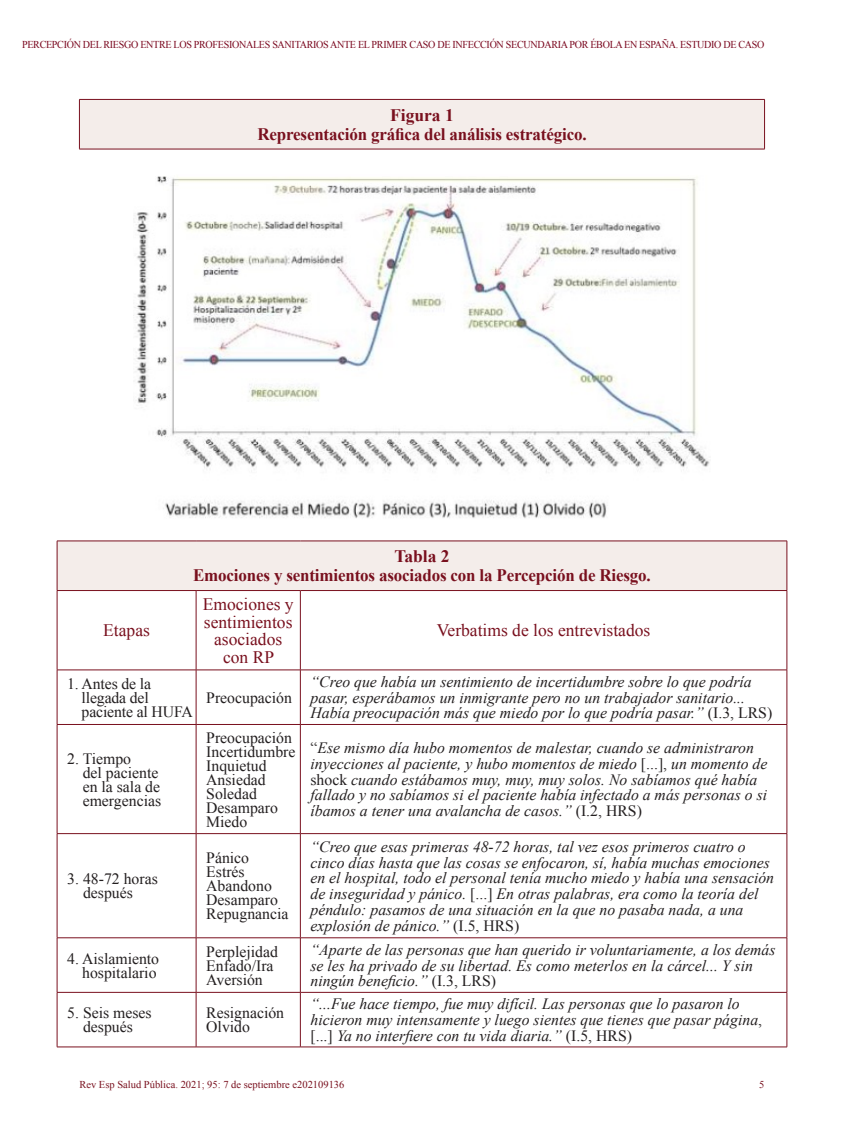
<style>
.page{position:relative;width:844px;height:1141px;background:#fff}
.page>*{position:absolute;margin:0;border:0;box-sizing:border-box;transform-origin:0 0}
.t1{font:700 17.5px/19.2px "Times New Roman";letter-spacing:-.01em;color:#79101e;text-align:center}
.t2{font:17.5px/17.5px "Times New Roman";color:#79101e;text-align:center}
.t3{font:italic 15.75px/15.8px "Times New Roman";color:#231f20}
.t4{font:15.75px/14px "Times New Roman";color:#231f20}
.t5{font:10.5px "Times New Roman";letter-spacing:-.03em;color:#7a071e;scale:.96 1}
.t6{font:10.5px "Times New Roman";color:#79101e}
.s1{font-style:normal}
</style>
<div class="page">
<div style="left:79px;top:99px;width:685px;height:50px;background:#f4edea"></div>
<hr style="left:79px;top:100px;width:1px;height:49px;background:#79101e">
<hr style="left:764px;top:100px;width:1px;height:49px;background:#79101e">
<hr style="left:79px;top:99px;width:685px;height:1px;background:#79101e">
<hr style="left:79px;top:149px;width:685px;height:1px;background:#79101e">
<img style="left:133px;top:176px;width:577px;height:342px">
<div style="left:57px;top:541px;width:729px;height:50px;background:#f4edea"></div>
<svg style="left:58px;top:591px;width:728px;height:456px"></svg>
<hr style="left:57px;top:541px;width:1px;height:49px;background:#79101e">
<hr style="left:786px;top:541px;width:1px;height:49px;background:#79101e">
<hr style="left:57px;top:541px;width:139px;height:1px;background:#79101e">
<hr style="left:196px;top:541px;width:104px;height:1px;background:#79101e">
<hr style="left:300px;top:541px;width:486px;height:1px;background:#79101e">
<hr style="left:57px;top:590px;width:139px;height:1px;background:#79101e">
<hr style="left:57px;top:591px;width:1px;height:79px;background:#79101e">
<hr style="left:196px;top:590px;width:104px;height:1px;background:#79101e">
<hr style="left:196px;top:591px;width:1px;height:79px;background:#79101e">
<hr style="left:300px;top:590px;width:486px;height:1px;background:#79101e">
<hr style="left:300px;top:591px;width:1px;height:79px;background:#79101e">
<hr style="left:786px;top:591px;width:1px;height:79px;background:#79101e">
<hr style="left:57px;top:670px;width:139px;height:1px;background:#79101e">
<hr style="left:57px;top:670px;width:1px;height:54px;background:#79101e">
<hr style="left:196px;top:670px;width:104px;height:1px;background:#79101e">
<hr style="left:196px;top:670px;width:1px;height:54px;background:#79101e">
<hr style="left:300px;top:670px;width:486px;height:1px;background:#79101e">
<hr style="left:300px;top:670px;width:1px;height:54px;background:#79101e">
<hr style="left:786px;top:670px;width:1px;height:54px;background:#79101e">
<hr style="left:57px;top:724px;width:139px;height:1px;background:#79101e">
<hr style="left:57px;top:725px;width:1px;height:108px;background:#79101e">
<hr style="left:57px;top:833px;width:139px;height:1px;background:#79101e">
<hr style="left:57px;top:834px;width:1px;height:104px;background:#79101e">
<hr style="left:57px;top:937px;width:139px;height:1px;background:#79101e">
<hr style="left:57px;top:938px;width:1px;height:54px;background:#79101e">
<hr style="left:57px;top:992px;width:139px;height:1px;background:#79101e">
<hr style="left:57px;top:993px;width:1px;height:54px;background:#79101e">
<hr style="left:57px;top:1047px;width:139px;height:1px;background:#79101e">
<hr style="left:196px;top:724px;width:104px;height:1px;background:#79101e">
<hr style="left:196px;top:725px;width:1px;height:108px;background:#79101e">
<hr style="left:300px;top:724px;width:486px;height:1px;background:#79101e">
<hr style="left:300px;top:725px;width:1px;height:108px;background:#79101e">
<hr style="left:786px;top:725px;width:1px;height:108px;background:#79101e">
<hr style="left:196px;top:834px;width:1px;height:104px;background:#79101e">
<hr style="left:300px;top:834px;width:1px;height:104px;background:#79101e">
<hr style="left:786px;top:834px;width:1px;height:104px;background:#79101e">
<hr style="left:196px;top:938px;width:1px;height:54px;background:#79101e">
<hr style="left:300px;top:938px;width:1px;height:54px;background:#79101e">
<hr style="left:786px;top:938px;width:1px;height:54px;background:#79101e">
<hr style="left:196px;top:993px;width:1px;height:54px;background:#79101e">
<hr style="left:300px;top:993px;width:1px;height:54px;background:#79101e">
<hr style="left:786px;top:993px;width:1px;height:54px;background:#79101e">
<hr style="left:196px;top:833px;width:104px;height:1px;background:#79101e">
<hr style="left:300px;top:833px;width:486px;height:1px;background:#79101e">
<hr style="left:196px;top:937px;width:104px;height:1px;background:#79101e">
<hr style="left:300px;top:937px;width:486px;height:1px;background:#79101e">
<hr style="left:196px;top:992px;width:104px;height:1px;background:#79101e">
<hr style="left:300px;top:992px;width:486px;height:1px;background:#79101e">
<hr style="left:196px;top:1047px;width:104px;height:1px;background:#79101e">
<hr style="left:300px;top:1047px;width:486px;height:1px;background:#79101e">
<p class="t5" style="left:22px;top:38px;width:774px">PERCEPCIÓN DEL RIESGO ENTRE LOS PROFESIONALES SANITARIOS ANTE EL PRIMER CASO DE INFECCIÓN SECUNDARIA POR ÉBOLA EN ESPAÑA. ESTUDIO DE CASO</p>
<p class="t1" style="left:257px;top:105px;width:330px">Figura 1<br>Representación gráfica del análisis estratégico.</p>
<p class="t2" style="left:103px;top:621px;width:48px">Etapas</p>
<p class="t1" style="left:193px;top:546px;width:459px">Tabla 2<br>Emociones y sentimientos asociados con la Percepción de Riesgo.</p>
<p class="t2" style="left:203px;top:595px;width:92px">Emociones y sentimientos asociados con RP</p>
<p class="t2" style="left:437px;top:621px;width:215px">Verbatims de los entrevistados</p>
<p class="t4" style="left:82px;top:676px;width:113px;text-indent:-14px">1. Antes de la llegada del paciente al HUFA</p>
<p class="t4" style="left:83px;top:751px;width:80px;text-indent:-15px">2. Tiempo<br>del paciente en la sala de emergencias</p>
<p class="t4" style="left:67px;top:872px;width:92px;text-align:center">3. 48-72 horas después</p>
<p class="t4" style="left:206px;top:690px;width:87px">Preocupación</p>
<p class="t3" style="left:310px;top:673px;width:463px">“Creo que había un sentimiento de incertidumbre sobre lo que podría pasar, esperábamos un inmigrante pero no un trabajador sanitario...<br>Había preocupación más que miedo por lo que podría pasar.” <span class="s1">(I.3, LRS)</span></p>
<p class="t4" style="left:206px;top:730px;width:91px">Preocupación<br>Incertidumbre<br>Inquietud<br>Ansiedad<br>Soledad<br>Desamparo<br>Miedo</p>
<p class="t3" style="left:310px;top:739px;width:458px"><span class="s1">“</span>Ese mismo día hubo momentos de malestar, cuando se administraron inyecciones al paciente, y hubo momentos de miedo <span class="s1">[...],</span> un momento de <span class="s1">shock</span> cuando estábamos muy, muy, muy solos. No sabíamos qué había fallado y no sabíamos si el paciente había infectado a más personas o si íbamos a tener una avalancha de casos.” <span class="s1">(I.2, HRS)</span></p>
<p class="t4" style="left:206px;top:851px;width:84px">Pánico<br>Estrés<br>Abandono<br>Desamparo<br>Repugnancia</p>
<p class="t3" style="left:310px;top:838px;width:465px">“Creo que esas primeras 48-72 horas, tal vez esos primeros cuatro o cinco días hasta que las cosas se enfocaron, sí, había muchas emociones en el hospital, todo el personal tenía mucho miedo y había una sensación de inseguridad y pánico. <span class="s1">[...]</span> En otras palabras, era como la teoría del péndulo: pasamos de una situación en la que no pasaba nada, a una explosión de pánico.” <span class="s1">(I.5, HRS)</span></p>
<p class="t4" style="left:67px;top:951px;width:93px;text-align:right">4. Aislamiento hospitalario</p>
<p class="t4" style="left:206px;top:944px;width:73px">Perplejidad<br>Enfado/Ira<br>Aversión</p>
<p class="t3" style="left:310px;top:941px;width:466px">“Aparte de las personas que han querido ir voluntariamente, a los demás se les ha privado de su libertad. Es como meterlos en la cárcel... Y sin ningún beneficio.” <span class="s1">(I.3, LRS)</span></p>
<p class="t4" style="left:67px;top:1006px;width:86px;text-align:center">5. Seis meses después</p>
<p class="t4" style="left:206px;top:1006px;width:79px">Resignación<br>Olvido</p>
<p class="t3" style="left:310px;top:996px;width:453px">“...Fue hace tiempo, fue muy difícil. Las personas que lo pasaron lo hicieron muy intensamente y luego sientes que tienes que pasar página<span class="s1">, [...]</span> Ya no interfiere con tu vida diaria.” <span class="s1">(I.5, HRS)</span></p>
<p class="t6" style="left:79px;top:1077px;width:266px">Rev Esp Salud Pública. 2021; 95: 7 de septiembre e202109136</p>
<p class="t6" style="left:759px;top:1077px;width:7px">5</p>
</div>
